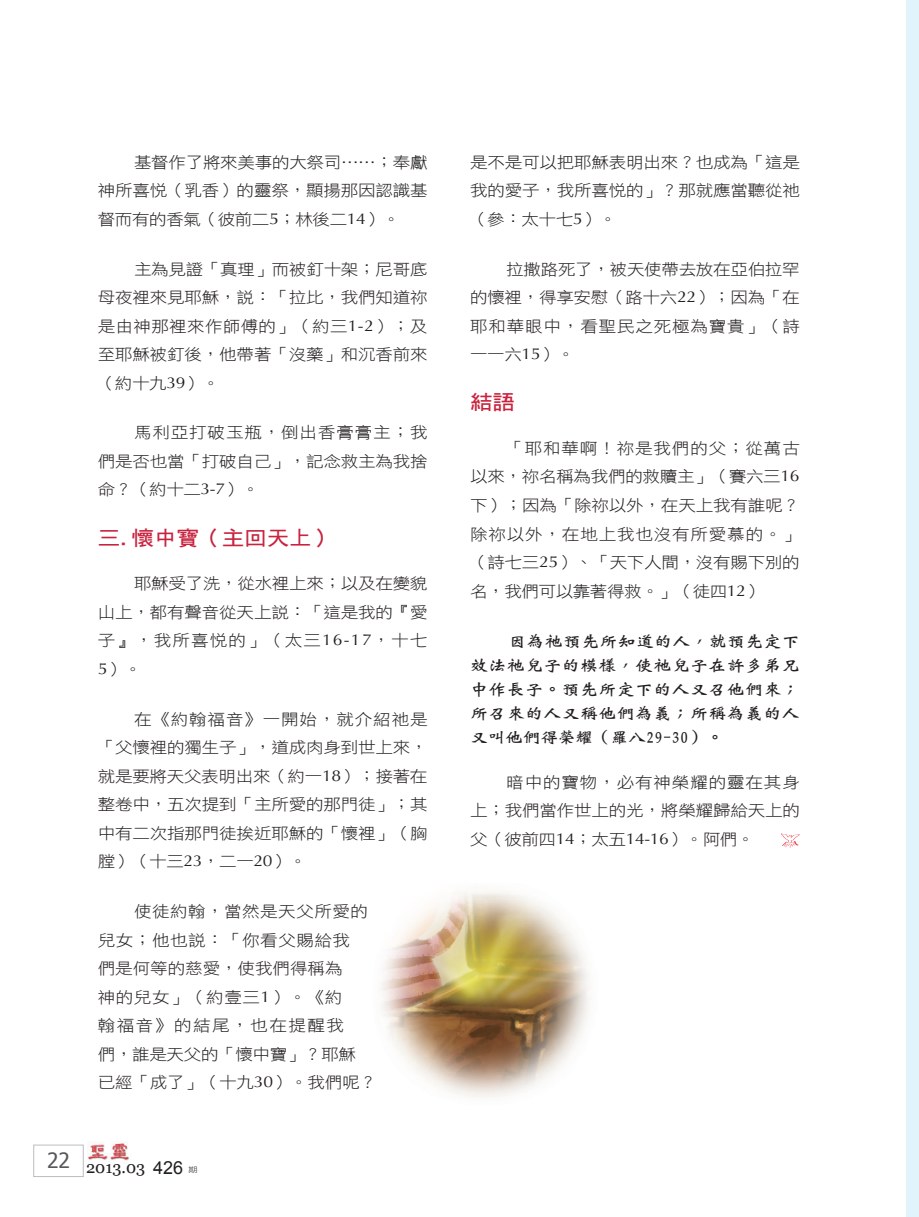
<style>
.page{position:relative;width:919px;height:1217px;background:#fff}
.page>*{position:absolute;margin:0;border:0;box-sizing:border-box;transform-origin:0 0}
.大標{font:20.25px "DF Hei W7 WIN BF";color:#c8233f;scale:1.11 1}
.t1{font:16.5px "Georgia";color:#231f20}
.Normal經文{font:16.2px/24px "DF Wei Bei W7 WIN BF";letter-spacing:.02em;color:#231f20;text-align:justify;scale:1.11 1}
.t2{font:15.75px/28.5px "DF Hei W3 WIN BF";letter-spacing:-.01em;color:#231f20;text-align:justify;scale:1.11 1}
.t3{font:15.75px/28.5px "DF Hei W3 WIN BF";letter-spacing:.025em;color:#231f20;scale:1.11 1}
.t4{font:7.5px "DF Hei W5 WIN BF";color:#57585a;scale:1.25 1}
.s1{font-family:"Optima"}
.s2{font-family:"Arial";font-size:18px}
</style>
<div class="page">
<div style="left:33px;top:1144px;width:50px;height:32px;border:1px solid #bcbdc0"></div>
<img style="left:88px;top:1143px;width:41px;height:18px">
<div style="left:906px;top:0;width:12px;height:1216px;background:#e1f4fc"></div>
<img style="left:380px;top:891px;width:210px;height:207px">
<svg style="left:781px;top:833px;width:18px;height:14px"></svg>
<p class="t2" style="left:98px;top:148px;width:298px;text-indent:36px">基督作了將來美事的大祭司……；奉獻神所喜悅（乳香）的靈祭，顯揚那因認識基督而有的香氣（彼前二<span class="s1">5</span>；林後二<span class="s1">14</span>）。</p>
<p class="t2" style="left:98px;top:254px;width:298px;text-indent:36px">主為見證「真理」而被釘十架；尼哥底母夜裡來見耶穌，說：「拉比，我們知道祢是由神那裡來作師傅的」（約三<span class="s1">1-2</span>）；及至耶穌被釘後，他帶著「沒藥」和沉香前來（約十九<span class="s1">39</span>）。</p>
<p class="t2" style="left:98px;top:418px;width:298px;text-indent:36px">馬利亞打破玉瓶，倒出香膏膏主；我們是否也當「打破自己」，記念救主為我捨命？（約十二<span class="s1">3-7</span>）。</p>
<p class="大標" style="left:98px;top:527px;width:214px">三.懷中寶（主回天上）</p>
<p class="t2" style="left:98px;top:569px;width:298px;text-indent:36px">耶穌受了洗，從水裡上來；以及在變貌山上，都有聲音從天上說：「這是我的『愛子』，我所喜悅的」（太三<span class="s1">16-17</span>，十七<span class="s1">5</span>）。</p>
<p class="t2" style="left:98px;top:704px;width:298px;text-indent:36px">在《約翰福音》一開始，就介紹祂是「父懷裡的獨生子」，道成肉身到世上來，就是要將天父表明出來（約一<span class="s1">18</span>）；接著在整卷中，五次提到「主所愛的那門徒」；其中有二次指那門徒挨近耶穌的「懷裡」（胸膛）（十三<span class="s1">23</span>，二一<span class="s1">20</span>）。</p>
<p class="t3" style="left:98px;top:896px;width:253px;text-indent:36px">使徒約翰，當然是天父所愛的兒女；他也說：「你看父賜給我<br>們是何等的慈愛，使我們得稱為<br>神的兒女」（約壹三<span class="s1">1</span>）。《約<br>翰福音》的結尾，也在提醒我<br>們，誰是天父的「懷中寶」？耶穌已經「成了」（十九<span class="s1">30</span>）。我們呢？</p>
<p class="t1" style="left:47px;top:1156px;width:138px"><sup>22</sup> 2013.03 <span class="s2">426</span></p>
<p class="t4" style="left:188px;top:1165px;width:9px">期</p>
<p class="t2" style="left:470px;top:148px;width:298px">是不是可以把耶穌表明出來？也成為「這是我的愛子，我所喜悅的」？那就應當聽從祂（參：太十七<span class="s1">5</span>）。</p>
<p class="t2" style="left:470px;top:254px;width:298px;text-indent:36px">拉撒路死了，被天使帶去放在亞伯拉罕的懷裡，得享安慰（路十六<span class="s1">22</span>）；因為「在耶和華眼中，看聖民之死極為寶貴」（詩一一六<span class="s1">15</span>）。</p>
<p class="大標" style="left:470px;top:392px;width:42px">結語</p>
<p class="t2" style="left:470px;top:434px;width:298px;text-indent:36px">「耶和華啊！祢是我們的父；從萬古以來，祢名稱為我們的救贖主」（賽六三<span class="s1">16</span>下）；因為「除祢以外，在天上我有誰呢？除祢以外，在地上我也沒有所愛慕的。」（詩七三<span class="s1">25</span>）、「天下人間，沒有賜下別的名，我們可以靠著得救。」（徒四<span class="s1">12</span>）</p>
<p class="Normal經文" style="left:470px;top:628px;width:298px;text-indent:38px">因為祂預先所知道的人，就預先定下效法祂兒子的模樣，使祂兒子在許多弟兄中作長子。預先所定下的人又召他們來；所召來的人又稱他們為義；所稱為義的人又叫他們得榮耀（羅八29-30）。</p>
<p class="t2" style="left:470px;top:767px;width:298px;text-indent:36px">暗中的寶物，必有神榮耀的靈在其身上；我們當作世上的光，將榮耀歸給天上的父（彼前四<span class="s1">14</span>；太五<span class="s1">14-16</span>）。阿們。</p>
</div>
